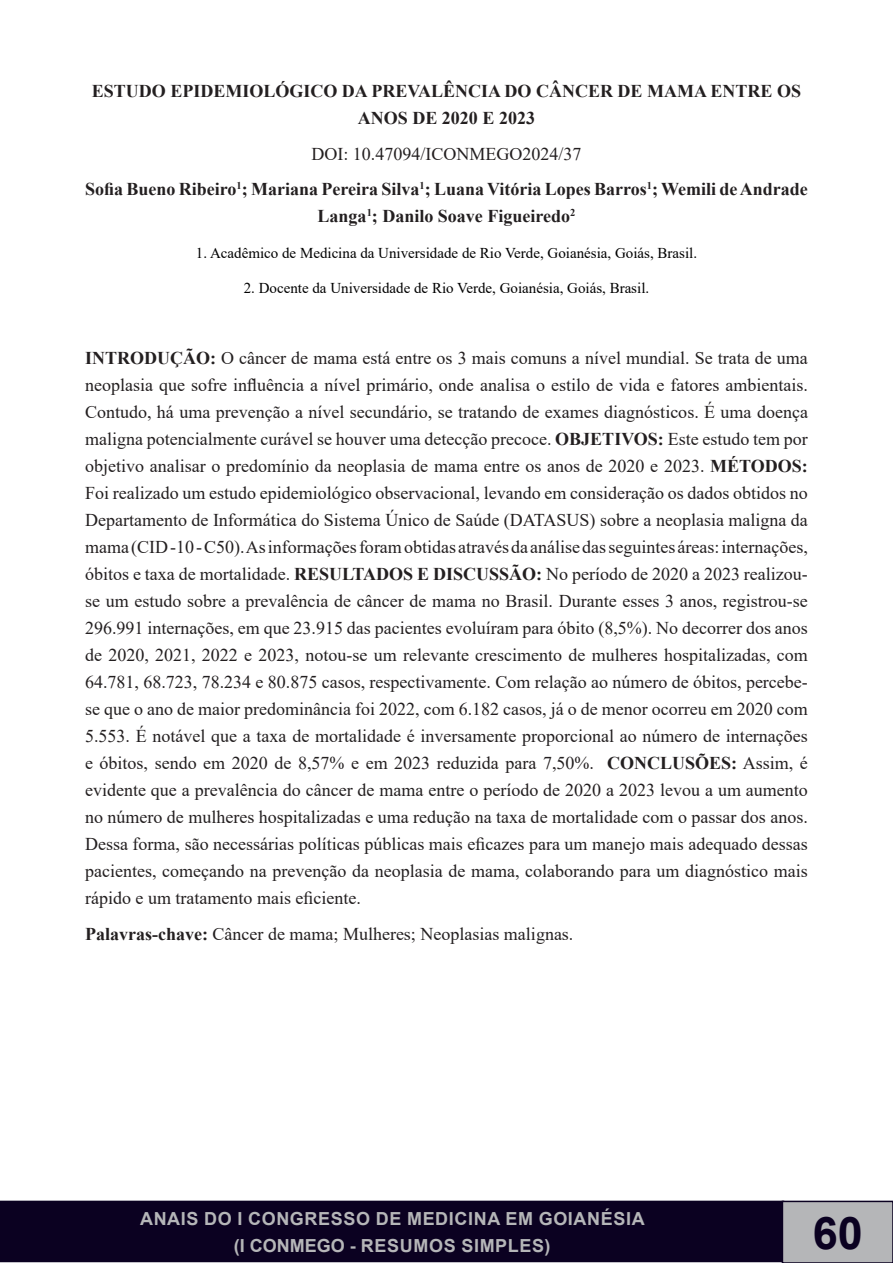
<style>
.page{position:relative;width:893px;height:1263px;background:#fff}
.page>*{position:absolute;margin:0;border:0;box-sizing:border-box;transform-origin:0 0}
.t1{font:700 45px "Arial";color:#0b0121}
.t2{font:18px/27px "Times New Roman";color:#231f20;text-align:justify}
.t3{font:700 18px/27px "Times New Roman";color:#231f20;text-align:center}
.t4{font:700 18px/27px "Arial";letter-spacing:.035em;color:#b5b6b8;text-align:center}
.t5{font:15px "Times New Roman";color:#000}
.s1{font-weight:700}
</style>
<div class="page">
<div style="left:1px;top:1201px;width:782px;height:60px;background:#0b0121"></div>
<div style="left:0;top:1201px;width:784px;height:61px;border:2px solid #0b0121"></div>
<div style="left:782px;top:1201px;width:111px;height:62px;background:#b5b6b8"></div>
<div style="left:782px;top:1201px;width:111px;height:62px;border:2px solid #0b0121"></div>
<p class="t3" style="left:92px;top:77px;width:711px">ESTUDO EPIDEMIOLÓGICO DA PREVALÊNCIA DO CÂNCER DE MAMA ENTRE OS<br>ANOS DE 2020 E 2023</p>
<p class="t2" style="left:311px;top:140px;width:271px">DOI: 10.47094/ICONMEGO2024/37</p>
<p class="t3" style="left:85px;top:175px;width:724px">Sofia Bueno Ribeiro<sup>1</sup>; Mariana Pereira Silva<sup>1</sup>; Luana Vitória Lopes Barros<sup>1</sup>; Wemili de Andrade<br>Langa<sup>1</sup>; Danilo Soave Figueiredo<sup>2</sup></p>
<p class="t5" style="left:196px;top:242px;width:503px">1. Acadêmico de Medicina da Universidade de Rio Verde, Goianésia, Goiás, Brasil.</p>
<p class="t5" style="left:244px;top:278px;width:407px">2. Docente da Universidade de Rio Verde, Goianésia, Goiás, Brasil.</p>
<p class="t2" style="left:85px;top:344px;width:724px"><span class="s1">INTRODUÇÃO:</span> O câncer de mama está entre os 3 mais comuns a nível mundial. Se trata de uma neoplasia que sofre influência a nível primário, onde analisa o estilo de vida e fatores ambientais.<br>Contudo, há uma prevenção a nível secundário, se tratando de exames diagnósticos. É uma doença maligna potencialmente curável se houver uma detecção precoce. <span class="s1">OBJETIVOS:</span> Este estudo tem por objetivo analisar o predomínio da neoplasia de mama entre os anos de 2020 e 2023. <span class="s1">MÉTODOS:<br></span>Foi realizado um estudo epidemiológico observacional, levando em consideração os dados obtidos no Departamento de Informática do Sistema Único de Saúde (DATASUS) sobre a neoplasia maligna da mama (CID -10 - C50). As informações foram obtidas através da análise das seguintes áreas: internações, óbitos e taxa de mortalidade. <span class="s1">RESULTADOS E DISCUSSÃO:</span> No período de 2020 a 2023 realizou&shy;se um estudo sobre a prevalência de câncer de mama no Brasil. Durante esses 3 anos, registrou-se 296.991 internações, em que 23.915 das pacientes evoluíram para óbito (8,5%). No decorrer dos anos de 2020, 2021, 2022 e 2023, notou-se um relevante crescimento de mulheres hospitalizadas, com 64.781, 68.723, 78.234 e 80.875 casos, respectivamente. Com relação ao número de óbitos, percebe&shy;se que o ano de maior predominância foi 2022, com 6.182 casos, já o de menor ocorreu em 2020 com 5.553. É notável que a taxa de mortalidade é inversamente proporcional ao número de internações e óbitos, sendo em 2020 de 8,57% e em 2023 reduzida para 7,50%. <span class="s1">CONCLUSÕES:</span> Assim, é evidente que a prevalência do câncer de mama entre o período de 2020 a 2023 levou a um aumento no número de mulheres hospitalizadas e uma redução na taxa de mortalidade com o passar dos anos.<br>Dessa forma, são necessárias políticas públicas mais eficazes para um manejo mais adequado dessas pacientes, começando na prevenção da neoplasia de mama, colaborando para um diagnóstico mais rápido e um tratamento mais eficiente.</p>
<p class="t2" style="left:85px;top:920px;width:490px"><span class="s1">Palavras-chave:</span> Câncer de mama; Mulheres; Neoplasias malignas.</p>
<p class="t4" style="left:140px;top:1205px;width:506px">ANAIS DO I CONGRESSO DE MEDICINA EM GOIANÉSIA (I CONMEGO - RESUMOS SIMPLES)</p>
<h1 class="t1" style="left:813px;top:1201px;width:52px">60</h1>
</div>
